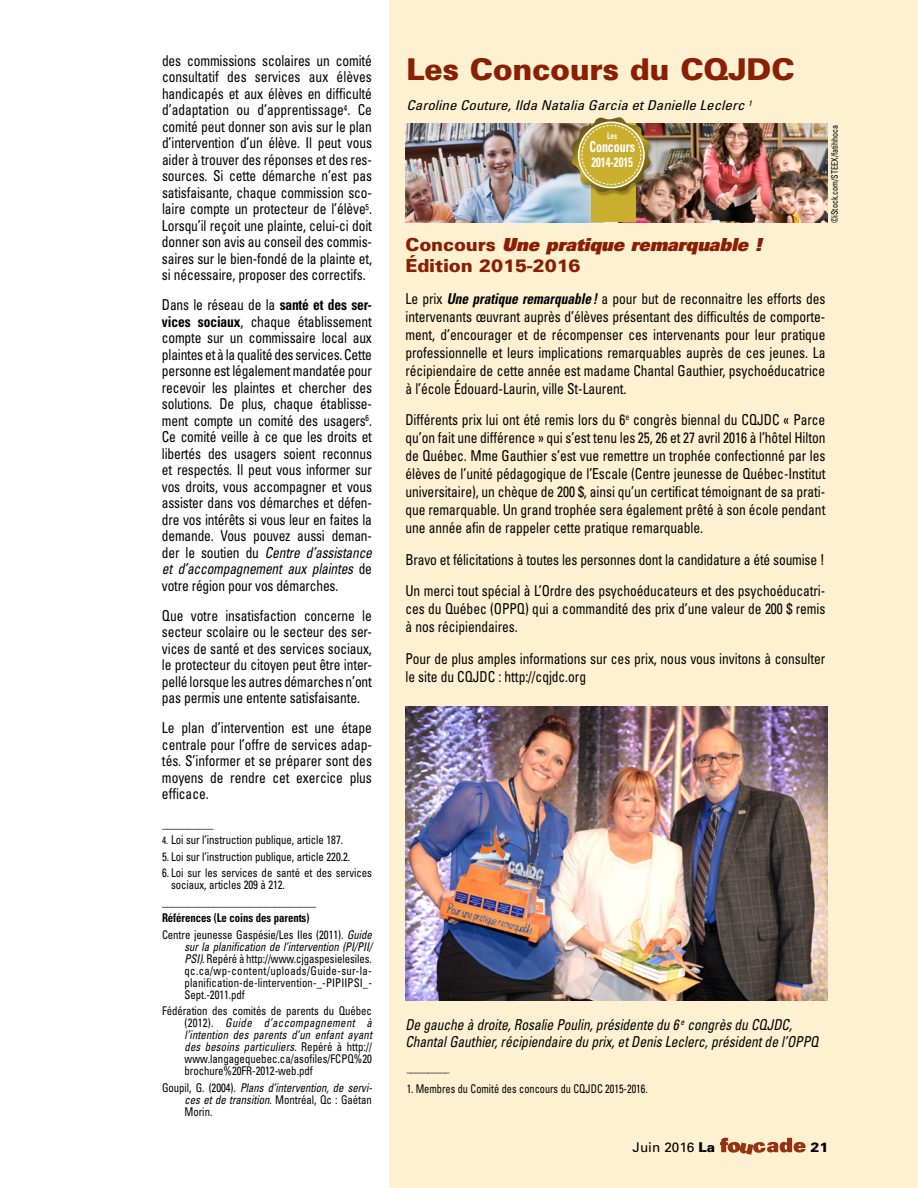
<style>
.page{position:relative;width:918px;height:1188px;background:#fff}
.page>*{position:absolute;margin:0;border:0;box-sizing:border-box;transform-origin:0 0}
.t1{font:900 30px "Univers";letter-spacing:-.01em;color:#8a1f03}
.t2{font:900 18px/21px "Univers";letter-spacing:-.005em;color:#8a1f03}
.t3{font:condensed 15px/16.5px "Univers";letter-spacing:-.005em;color:#000;text-align:justify;scale:.9 1}
.t4{font:italic condensed 15px/16.5px "Univers";letter-spacing:-.005em;color:#000;scale:.9 1}
.t5{font:700 condensed 15px "Univers";letter-spacing:-.005em;color:#fff;scale:.8 1}
.t6{font:italic condensed 13.5px "Univers";color:#000;scale:1.11 1}
.t7{font:13.5px "Univers";color:#000}
.t8{font:700 condensed 13.5px "Univers";letter-spacing:-.005em;color:#fff;scale:.8 1}
.t9{font:900 13.5px "Univers";color:#000}
.t10{font:condensed 12px/12px "Univers";letter-spacing:-.005em;color:#000;scale:.9 1}
.t11{font:italic condensed 12px/12px "Univers";letter-spacing:-.005em;color:#000;text-align:justify;scale:.9 1}
.t12{font:condensed 12px "Univers";letter-spacing:-.005em;color:#000;scale:.86 1}
.t13{font:condensed 10.5px "Univers";color:#000;scale:.9 1}
.t14{font:condensed 9px "Univers";color:#000;scale:.9 1}
.t15{font:700 condensed 9px "Univers";color:#fff;scale:.8 1}
.s1{font-weight:700}
.s2{font-style:italic}
.s3{font-size:10.5px}
.s4{font-style:normal}
.s5{font-weight:700;font-style:italic}
.s6{font-weight:900}
</style>
<div class="page">
<div style="left:390px;top:0;width:528px;height:1188px;background:#fdf1d1"></div>
<img style="left:405px;top:707px;width:423px;height:293px">
<img style="left:636px;top:123px;width:192px;height:99px">
<img style="left:405px;top:123px;width:187px;height:99px">
<div style="left:592px;top:123px;width:44px;height:99px;background:#caae2e"></div>
<div style="left:571px;top:119px;width:83px;height:78px;background:#000;opacity:.25"></div>
<div style="left:571px;top:115px;width:82px;height:78px;background:#000;opacity:.5"></div>
<img style="left:571px;top:116px;width:81px;height:77px">
<svg style="left:720px;top:1138px;width:86px;height:17px"></svg>
<p class="t3" style="left:162px;top:52px;width:235px">des commissions scolaires un comité consultatif des services aux élèves handicapés et aux élèves en difficulté d’adaptation ou d’apprentissage<sup>4</sup>. Ce comité peut donner son avis sur le plan d’intervention d’un élève. Il peut vous aider à trouver des réponses et des res&shy;sources. Si cette démarche n’est pas satisfaisante, chaque commission sco&shy;laire compte un protecteur de l’élève<sup>5</sup>.<br>Lorsqu’il reçoit une plainte, celui-ci doit donner son avis au conseil des commis&shy;saires sur le bien-fondé de la plainte et, si nécessaire, proposer des correctifs.</p>
<p class="t3" style="left:162px;top:297px;width:235px">Dans le réseau de la <span class="s1">santé et des ser&shy;vices sociaux</span>, chaque établissement compte sur un commissaire local aux plaintes et à la qualité des services. Cette personne est légalement mandatée pour recevoir les plaintes et chercher des solutions. De plus, chaque établisse&shy;ment compte un comité des usagers<sup>6</sup>.<br>Ce comité veille à ce que les droits et libertés des usagers soient reconnus et respectés. Il peut vous informer sur vos droits, vous accompagner et vous assister dans vos démarches et défen&shy;dre vos intérêts si vous leur en faites la demande. Vous pouvez aussi deman&shy;der le soutien du <span class="s2">Centre d’assistance et d’accompagnement aux plaintes</span> de votre région pour vos démarches.</p>
<p class="t3" style="left:162px;top:607px;width:235px">Que votre insatisfaction concerne le secteur scolaire ou le secteur des ser&shy;vices de santé et des services sociaux, le protecteur du citoyen peut être inter&shy;pellé lorsque les autres démarches n’ont pas permis une entente satisfaisante.</p>
<p class="t3" style="left:162px;top:720px;width:235px">Le plan d’intervention est une étape centrale pour l’offre de services adap&shy;tés. S’informer et se préparer sont des moyens de rendre cet exercice plus efficace.</p>
<p class="t10" style="left:162px;top:817px;width:59px">__________</p>
<p class="t10" style="left:162px;top:834px;width:203px"><span class="s3">4.</span> Loi sur l’instruction publique, article 187.</p>
<p class="t10" style="left:162px;top:850px;width:211px">5. Loi sur l’instruction publique, article 220.2.</p>
<p class="t10" style="left:171px;top:867px;width:225px;text-indent:-9px">6. Loi sur les services de santé et des services sociaux, articles 209 à 212.</p>
<p class="t10" style="left:162px;top:895px;width:173px">______________________________</p>
<p class="t10" style="left:162px;top:910px;width:235px;line-height:16.5px"><span class="s1">Références (Le coins des parents)<br></span>Centre jeunesse Gaspésie/Les Iles (2011). <span class="s2">Guide</span></p>
<p class="t10" style="left:184px;top:940px;width:210px;text-align:justify"><span class="s2">sur la planification de l’intervention (PI/PII/ PSI).</span> Repéré à http://www.cjgaspesielesiles. qc.ca/wp-content/uploads/Guide-sur-la&shy;planification-de-lintervention-_-PIPIIPSI_- Sept.-2011.pdf</p>
<p class="t10" style="left:184px;top:1005px;width:210px;text-align:justify;text-indent:-22px">Fédération des comités de parents du Québec (2012). <span class="s2">Guide d’accompagnement à l’intention des parents d’un enfant ayant des besoins particuliers</span>. Repéré à http:// www.langagequebec.ca/asofiles/FCPQ%20 brochure%20FR-2012-web.pdf</p>
<p class="t11" style="left:184px;top:1081px;width:210px;text-indent:-22px"><span class="s4">Goupil, G. (2004).</span> Plans d’intervention, de servi&shy;ces et de transition<span class="s4">. Montréal, Qc : Gaétan Morin.</span></p>
<h1 class="t1" style="left:407px;top:51px;width:390px">Les Concours du CQJDC</h1>
<p class="t6" style="left:407px;top:97px;width:313px">Caroline Couture, Ilda Natalia Garcia et Danielle Leclerc <sup>1</sup></p>
<p class="t15" style="left:607px;top:130px;width:14px">Les</p>
<p class="t5" style="left:589px;top:138px;width:58px">Concours</p>
<p class="t8" style="left:591px;top:154px;width:53px">2014-2015</p>
<p class="t14" style="left:829px;top:223px;width:111px;rotate:-90deg">©iStock.com/STEEX/fatihhoca</p>
<p class="t2" style="left:405px;top:234px;width:358px">Concours <span class="s2">Une pratique remarquable !<br></span>Édition 2015-2016</p>
<p class="t3" style="left:405px;top:289px;width:468px;line-height:18px">Le prix <span class="s5">Une pratique remarquable!</span> a pour but de reconnaitre les efforts des intervenants œuvrant auprès d’élèves présentant des difficultés de comporte&shy;ment, d’encourager et de récompenser ces intervenants pour leur pratique professionnelle et leurs implications remarquables auprès de ces jeunes. La récipiendaire de cette année est madame Chantal Gauthier, psychoéducatrice à l’école Édouard-Laurin, ville St-Laurent.</p>
<p class="t3" style="left:405px;top:411px;width:468px;line-height:18px">Différents prix lui ont été remis lors du 6<sup>e</sup> congrès biennal du CQJDC « Parce qu’on fait une différence » qui s’est tenu les 25, 26 et 27 avril 2016 à l’hôtel Hilton de Québec. Mme Gauthier s’est vue remettre un trophée confectionné par les élèves de l’unité pédagogique de l’Escale (Centre jeunesse de Québec-Institut universitaire), un chèque de 200 $, ainsi qu’un certificat témoignant de sa prati&shy;que remarquable. Un grand trophée sera également prêté à son école pendant une année afin de rappeler cette pratique remarquable.</p>
<p class="t3" style="left:405px;top:543px;width:468px;line-height:31.5px">Bravo et félicitations à toutes les personnes dont la candidature a été soumise !<br>Un merci tout spécial à L’Ordre des psychoéducateurs et des psychoéducatri-</p>
<p class="t3" style="left:405px;top:600px;width:468px;line-height:18px">ces du Québec (OPPQ) qui a commandité des prix d’une valeur de 200 $ remis à nos récipiendaires.</p>
<p class="t3" style="left:405px;top:649px;width:468px;line-height:18px">Pour de plus amples informations sur ces prix, nous vous invitons à consulter le site du CQJDC : http://cqjdc.org</p>
<p class="t4" style="left:405px;top:1016px;width:460px">De gauche à droite, Rosalie Poulin, présidente du 6 <sup>e</sup> congrès du CQJDC,<br>Chantal Gauthier, récipiendaire du prix, et Denis Leclerc, président de l’OPPQ</p>
<p class="t13" style="left:407px;top:1061px;width:49px">__________</p>
<p class="t12" style="left:407px;top:1081px;width:282px">1. Membres du Comité des concours du CQJDC 2015-2016.</p>
<p class="t7" style="left:633px;top:1139px;width:84px">Juin 2016 <span class="s6">La</span></p>
<p class="t9" style="left:810px;top:1139px;width:20px">21</p>
</div>
